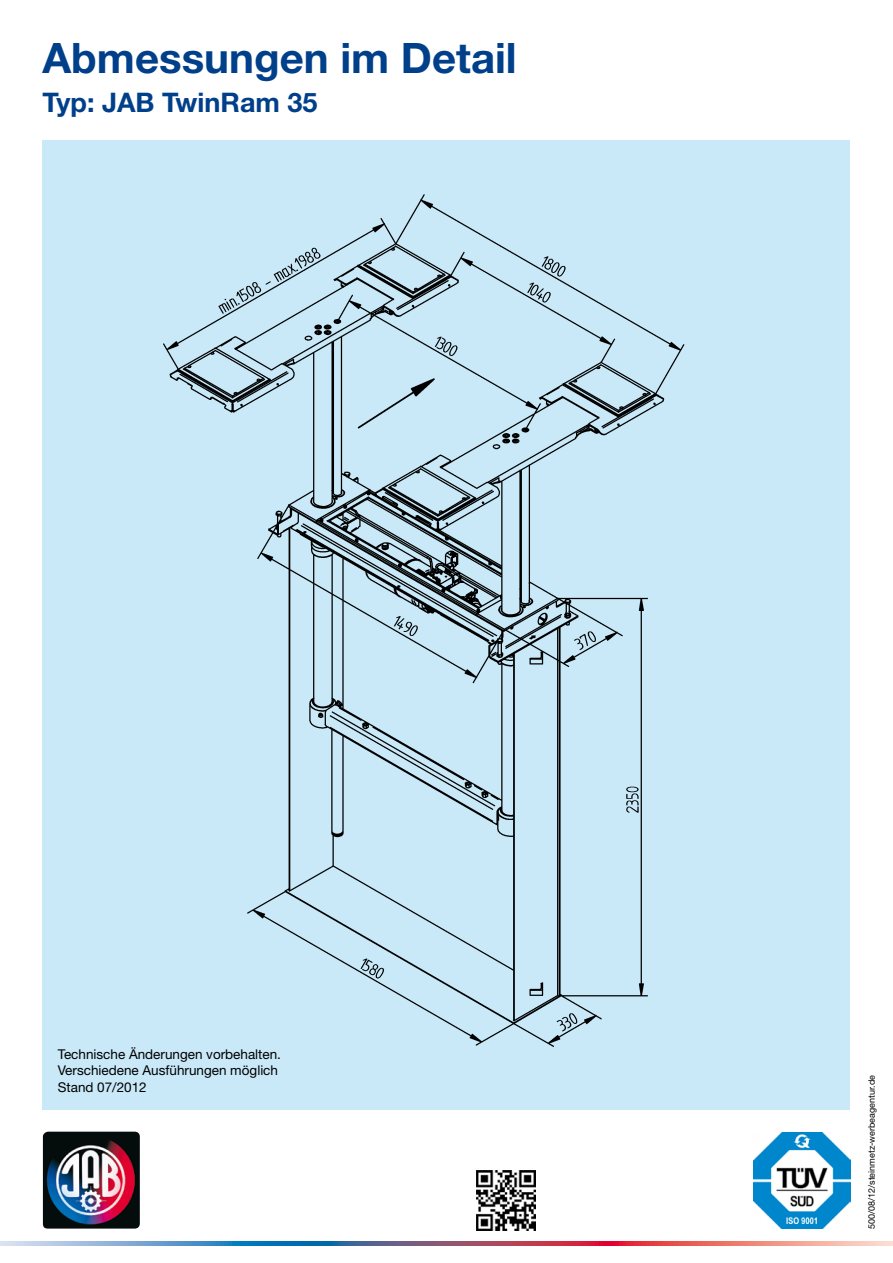
<style>
.page{position:relative;width:893px;height:1263px;background:#fff}
.page>*{position:absolute;margin:0;border:0;box-sizing:border-box;transform-origin:0 0}
.t1{font:700 42px "Helvetica Neue LT Std";color:#003f8a}
.t2{font:700 27px "Helvetica Neue LT Std";color:#003f8a}
.t3{font:13.5px/16.5px "Helvetica Neue LT Std";color:#000}
.t4{font:9px "Helvetica Neue LT Std";color:#000}
</style>
<div class="page">
<div style="left:43px;top:140px;width:807px;height:970px;background:#c9e9f8"></div>
<img style="left:163px;top:194px;width:522px;height:853px">
<svg style="left:0;top:1242px;width:893px;height:4px;background:#9d7a93"></svg>
<img style="left:43px;top:1132px;width:96px;height:96px">
<div style="left:41px;top:1130px;width:100px;height:100px;border:1px solid #fff;border-radius:6px"></div>
<img style="left:754px;top:1132px;width:96px;height:97px">
<img style="left:476px;top:1170px;width:60px;height:60px">
<h1 class="t1" style="left:43px;top:32px;width:476px">Abmessungen im Detail</h1>
<h2 class="t2" style="left:43px;top:85px;width:276px">Typ: JAB TwinRam 35</h2>
<p class="t3" style="left:58px;top:1045px;width:225px">Technische Änderungen vorbehalten.<br>Verschiedene Ausführungen möglich<br>Stand 07/2012</p>
<p class="t4" style="left:866px;top:1229px;width:155px;rotate:-90deg">500/08/12/steinmetz-werbeagentur.de</p>
</div>
